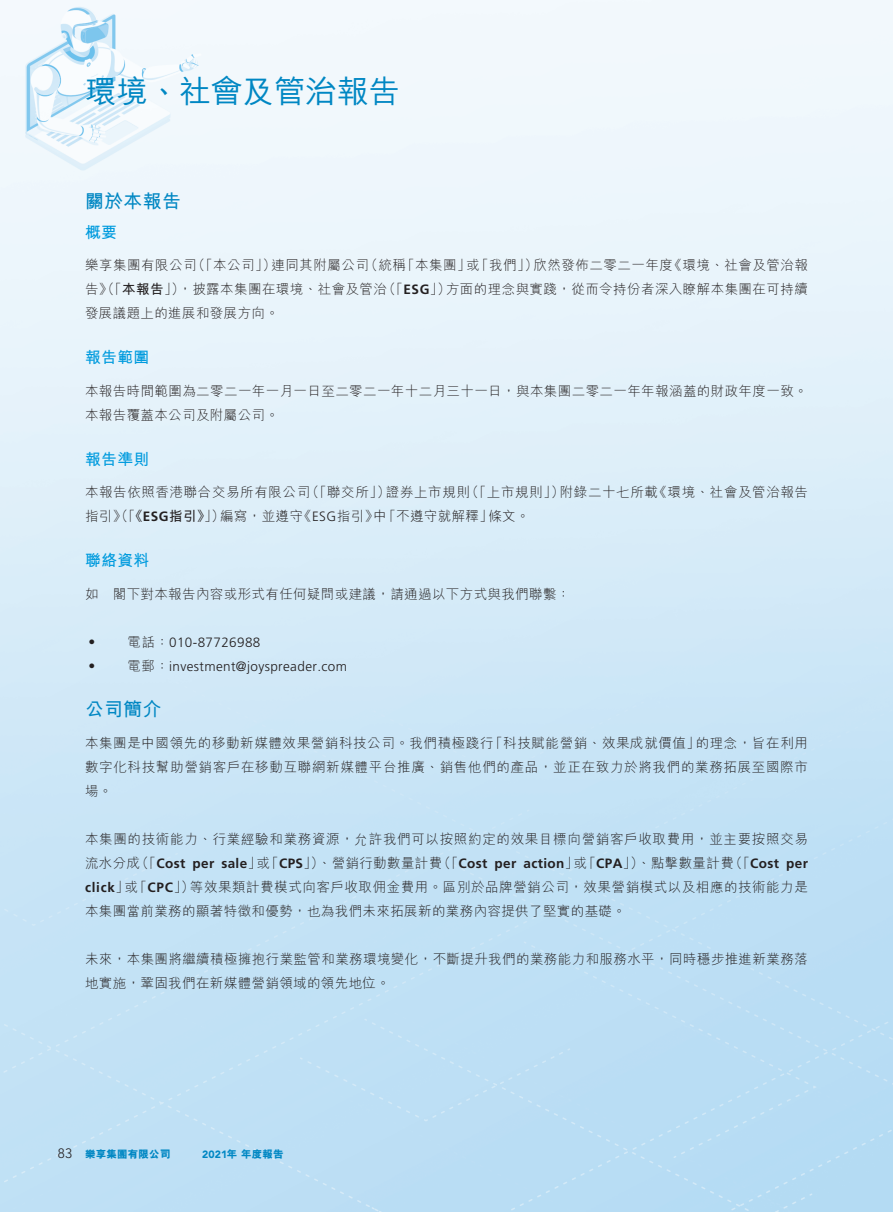
<style>
.page{position:relative;width:893px;height:1212px;background:#fff}
.page>*{position:absolute;margin:0;border:0;box-sizing:border-box;transform-origin:0 0}
.t1{font:500 31.5px "M Hei HK";color:#0087c3}
.t2{font:700 18.75px "M Hei HK";letter-spacing:.03em;color:#0087c3}
.t3{font:700 15.75px "M Hei HK";letter-spacing:.03em;color:#009bde}
.t4{font:300 13.5px/24px "M Hei HK";letter-spacing:.03em;color:#231f20}
.t5{font:300 13.5px/24px "M Hei HK";letter-spacing:.05em;color:#231f20}
.t6{font:300 13.5px "Frutiger LT Std";letter-spacing:.03em;color:#231f20}
.t7{font:700 13.5px "Frutiger LT Std";letter-spacing:.03em;color:#231f20}
.t8{font:700 13.5px "Frutiger LT Std";letter-spacing:.055em;color:#231f20}
.t9{font:300 13.5px "Avenir LT Std";color:#231f20}
.t10{font:800 10.5px "M Hei HK";letter-spacing:.02em;color:#0087c3}
.s1{font-weight:700}
.s2{font-family:"Frutiger LT Std";font-weight:700}
.s3{font-family:"Frutiger LT Std"}
.s4{font-family:"M Hei HK"}
.s5{font-family:"M Hei HK";font-weight:300}
.s6{font-family:"Avenir LT Std";font-weight:900}
</style>
<div class="page">
<h1 class="t1" style="left:85px;top:68px;width:316px">環境、社會及管治報告</h1>
<h2 class="t2" style="left:85px;top:188px;width:97px">關於本報告</h2>
<p class="t3" style="left:85px;top:220px;width:33px">概要</p>
<p class="t4" style="left:192px;top:253px;width:86px">（「本公司」）</p>
<p class="t4" style="left:364px;top:253px;width:43px">（統稱</p>
<p class="t4" style="left:401px;top:253px;width:138px">「本集團」「我們」）</p>
<p class="t4" style="left:271px;top:253px;width:99px">連同其附屬公司</p>
<p class="t4" style="left:668px;top:253px;width:141px">《環境、社會及管治報</p>
<p class="t4" style="left:533px;top:253px;width:141px">欣然發佈二零二一年度</p>
<p class="t4" style="left:85px;top:253px;width:113px">樂享集團有限公司</p>
<p class="t4" style="left:466px;top:253px;width:15px">或</p>
<p class="t4" style="left:446px;top:277px;width:363px">方面的理念與實踐，從而令持份者深入瞭解本集團在可持續</p>
<p class="t4" style="left:85px;top:277px;width:195px">告》（「<span class="s1">本報告</span>」）<br>發展議題上的進展和發展方向。</p>
<p class="t3" style="left:85px;top:346px;width:66px">報告範圍</p>
<p class="t4" style="left:85px;top:378px;width:724px">本報告時間範圍為二零二一年一月一日至二零二一年十二月三十一日，與本集團二零二一年年報涵蓋的財政年度一致。本報告覆蓋本公司及附屬公司。</p>
<p class="t3" style="left:85px;top:447px;width:66px">報告準則</p>
<p class="t4" style="left:653px;top:480px;width:156px">《環境、社會及管治報告</p>
<p class="t4" style="left:382px;top:277px;width:70px">（「<span class="s2">ESG</span>」）</p>
<p class="t4" style="left:178px;top:277px;width:210px">，披露本集團在環境、社會及管治</p>
<p class="t4" style="left:306px;top:480px;width:86px">（「聯交所」）</p>
<p class="t4" style="left:465px;top:480px;width:100px">（「上市規則」）</p>
<p class="t4" style="left:560px;top:480px;width:100px">附錄二十七所載</p>
<p class="t4" style="left:85px;top:480px;width:227px">本報告依照香港聯合交易所有限公司</p>
<p class="t4" style="left:386px;top:480px;width:86px">證券上市規則</p>
<p class="t4" style="left:85px;top:504px;width:141px">指引》（「<span class="s1">《</span><span class="s2">ESG</span><span class="s1">指引》</span>」）</p>
<p class="t3" style="left:85px;top:549px;width:66px">聯絡資料</p>
<p class="t4" style="left:113px;top:581px;width:459px">閣下對本報告內容或形式有任何疑問或建議，請通過以下方式與我們聯繫：</p>
<p class="t4" style="left:220px;top:504px;width:84px">編寫，並遵守</p>
<p class="t4" style="left:298px;top:504px;width:196px">《<span class="s3">ESG</span>指引》「不遵守就解釋」</p>
<p class="t4" style="left:373px;top:504px;width:15px">中</p>
<p class="t4" style="left:488px;top:504px;width:43px">條文。</p>
<p class="t4" style="left:85px;top:581px;width:15px">如</p>
<p class="t4" style="left:85px;top:629px;width:15px">‧</p>
<p class="t6" style="left:128px;top:634px;width:134px"><span class="s4">電話：</span>010-87726988</p>
<p class="t6" style="left:128px;top:658px;width:221px"><span class="s4">電郵：</span>investment@joyspreader.com</p>
<p class="t4" style="left:85px;top:653px;width:15px">‧</p>
<h2 class="t2" style="left:85px;top:695px;width:78px">公司簡介</h2>
<p class="t5" style="left:85px;top:731px;width:724px">本集團是中國領先的移動新媒體效果營銷科技公司。我們積極踐行<br>數字化科技幫助營銷客戶在移動互聯網新媒體平台推廣、銷售他們的產品，並正在致力於將我們的業務拓展至國際市場。</p>
<p class="t5" style="left:85px;top:827px;width:724px">本集團的技術能力、行業經驗和業務資源，允許我們可以按照約定的效果目標向營銷客戶收取費用，並主要按照交易</p>
<p class="t7" style="left:786px;top:855px;width:23px">per</p>
<p class="t4" style="left:489px;top:731px;width:213px">「科技賦能營銷、效果成就價值」</p>
<p class="t4" style="left:696px;top:731px;width:114px">的理念，旨在利用</p>
<p class="t7" style="left:135px;top:855px;width:51px"><span class="s5">（「</span>Cost</p>
<p class="t4" style="left:221px;top:851px;width:222px"><span class="s2">sale</span>」「<span class="s2">CPS</span>」）、營銷行動數量計費</p>
<p class="t7" style="left:438px;top:855px;width:51px"><span class="s5">（「</span>Cost</p>
<p class="t4" style="left:523px;top:851px;width:212px"><span class="s2">action</span>」「<span class="s2">CPA</span>」）、點擊數量計費</p>
<p class="t7" style="left:729px;top:855px;width:51px"><span class="s5">（「</span>Cost</p>
<p class="t4" style="left:85px;top:851px;width:57px">流水分成</p>
<p class="t4" style="left:256px;top:851px;width:15px">或</p>
<p class="t4" style="left:574px;top:851px;width:15px">或</p>
<p class="t7" style="left:192px;top:855px;width:23px">per</p>
<p class="t7" style="left:495px;top:855px;width:23px">per</p>
<p class="t8" style="left:85px;top:880px;width:111px">click<span class="s5">」「</span>CPC<span class="s5">」）</span></p>
<p class="t4" style="left:190px;top:875px;width:619px">等效果類計費模式向客戶收取佣金費用。區別於品牌營銷公司，效果營銷模式以及相應的技術能力是</p>
<p class="t4" style="left:85px;top:875px;width:542px;text-indent:40px">或<br>本集團當前業務的顯著特徵和優勢，也為我們未來拓展新的業務內容提供了堅實的基礎。</p>
<p class="t4" style="left:85px;top:947px;width:724px">未來，本集團將繼續積極擁抱行業監管和業務環境變化，不斷提升我們的業務能力和服務水平，同時穩步推進新業務落地實施，鞏固我們在新媒體營銷領域的領先地位。</p>
<p class="t9" style="left:58px;top:1146px;width:16px">83</p>
<p class="t10" style="left:85px;top:1146px;width:87px">樂享集團有限公司</p>
<p class="t10" style="left:202px;top:1146px;width:83px"><span class="s6">2021</span>年年度報告</p>
</div>
